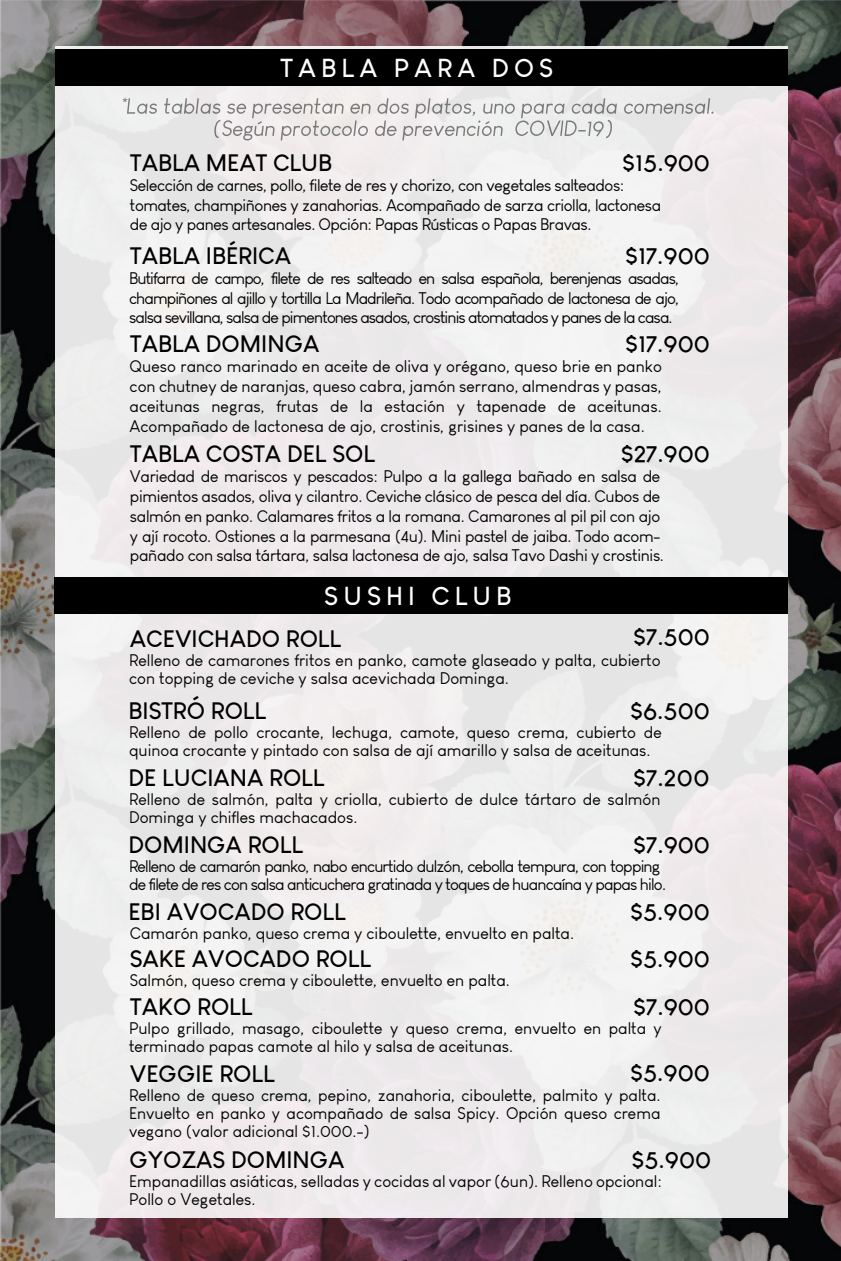
<style>
.page{position:relative;width:841px;height:1261px;background:#fff}
.page>*{position:absolute;margin:0;border:0;box-sizing:border-box;transform-origin:0 0}
.t1{font:700 25.5px "Louis George Cafe";letter-spacing:.2em;color:#fff}
.t2{font:700 23.4px "Louis George Cafe";color:#000}
.t3{font:16.5px/18px "Louis George Cafe";color:#000}
.t4{font:16.5px/19.8px "Louis George Cafe";letter-spacing:-.02em;color:#000}
.t5{font:16.5px/19.5px "Louis George Cafe";letter-spacing:-.025em;color:#000}
.t6{font:16.5px/18px "Louis George Cafe";letter-spacing:-.05em;color:#000}
.t7{font:italic 13.95px "Louis George Cafe";color:#000}
</style>
<div class="page">
<img style="left:0;top:0;width:841px;height:1261px">
<div style="left:55px;top:46px;width:733px;height:1172px;background:#eeecec"></div>
<div style="left:55px;top:49px;width:733px;height:37px;background:#000"></div>
<div style="left:55px;top:577px;width:733px;height:37px;background:#000"></div>
<svg style="left:127px;top:98px;width:30px;height:16px"></svg>
<svg style="left:624px;top:98px;width:89px;height:16px"></svg>
<svg style="left:164px;top:98px;width:453px;height:42px"></svg>
<p class="t7" style="left:121px;top:94px;width:8px">*</p>
<h1 class="t1" style="left:280px;top:51px;width:274px">TABLA PARA DOS</h1>
<h2 class="t2" style="left:130px;top:148px;width:203px">TABLA MEAT CLUB</h2>
<h2 class="t2" style="left:622px;top:148px;width:89px">$15.900</h2>
<p class="t5" style="left:130px;top:176px;width:532px">Selección de carnes, pollo, filete de res y chorizo, con vegetales salteados: tomates, champiñones y zanahorias. Acompañado de sarza criolla, lactonesa de ajo y panes artesanales. Opción: Papas Rústicas o Papas Bravas.</p>
<h2 class="t2" style="left:130px;top:241px;width:162px">TABLA IBÉRICA</h2>
<h2 class="t2" style="left:625px;top:241px;width:86px">$17.900</h2>
<p class="t3" style="left:129px;top:269px;width:551px;line-height:19.5px;text-align:justify">Butifarra de campo, filete de res salteado en salsa española, berenjenas asadas, champiñones al ajillo y tortilla La Madrileña. Todo acompañado de lactonesa de ajo, salsa sevillana, salsa de pimentones asados, crostinis atomatados y panes de la casa.</p>
<h2 class="t2" style="left:130px;top:329px;width:190px">TABLA DOMINGA</h2>
<h2 class="t2" style="left:625px;top:329px;width:86px">$17.900</h2>
<p class="t3" style="left:130px;top:357px;width:533px;line-height:19.8px;text-align:justify">Queso ranco marinado en aceite de oliva y orégano, queso brie en panko con chutney de naranjas, queso cabra, jamón serrano, almendras y pasas, aceitunas negras, frutas de la estación y tapenade de aceitunas.<br>Acompañado de lactonesa de ajo, crostinis, grisines y panes de la casa.</p>
<h2 class="t2" style="left:130px;top:439px;width:246px">TABLA COSTA DEL SOL</h2>
<h2 class="t2" style="left:621px;top:438px;width:91px">$27.900</h2>
<p class="t4" style="left:130px;top:467px;width:535px">Variedad de mariscos y pescados: Pulpo a la gallega bañado en salsa de pimientos asados, oliva y cilantro. Ceviche clásico de pesca del día. Cubos de salmón en panko. Calamares fritos a la romana. Camarones al pil pil con ajo y ají rocoto. Ostiones a la parmesana (4u). Mini pastel de jaiba. Todo acom&shy;pañado con salsa tártara, salsa lactonesa de ajo, salsa Tavo Dashi y crostinis.</p>
<h1 class="t1" style="left:324px;top:580px;width:189px">SUSHI CLUB</h1>
<h2 class="t2" style="left:130px;top:624px;width:213px">ACEVICHADO ROLL</h2>
<h2 class="t2" style="left:633px;top:622px;width:78px">$7.500</h2>
<p class="t3" style="left:129px;top:651px;width:533px">Relleno de camarones fritos en panko, camote glaseado y palta, cubierto con topping de ceviche y salsa acevichada Dominga.</p>
<h2 class="t2" style="left:128px;top:695px;width:139px">BISTRÓ ROLL</h2>
<h2 class="t2" style="left:630px;top:695px;width:81px">$6.500</h2>
<p class="t3" style="left:129px;top:723px;width:534px">Relleno de pollo crocante, lechuga, camote, queso crema, cubierto de quinoa crocante y pintado con salsa de ají amarillo y salsa de aceitunas.</p>
<h2 class="t2" style="left:128px;top:762px;width:197px">DE LUCIANA ROLL</h2>
<h2 class="t2" style="left:633px;top:762px;width:78px">$7.200</h2>
<p class="t3" style="left:129px;top:790px;width:533px">Relleno de salmón, palta y criolla, cubierto de dulce tártaro de salmón<br>Dominga y chifles machacados.</p>
<h2 class="t2" style="left:128px;top:829px;width:176px">DOMINGA ROLL</h2>
<h2 class="t2" style="left:633px;top:829px;width:78px">$7.900</h2>
<p class="t6" style="left:129px;top:857px;width:538px">Relleno de camarón panko, nabo encurtido dulzón, cebolla tempura, con topping de filete de res con salsa anticuchera gratinada y toques de huancaína y papas hilo.</p>
<h2 class="t2" style="left:128px;top:897px;width:219px">EBI AVOCADO ROLL</h2>
<h2 class="t2" style="left:630px;top:896px;width:81px">$5.900</h2>
<p class="t3" style="left:130px;top:924px;width:446px">Camarón panko, queso crema y ciboulette, envuelto en palta.</p>
<h2 class="t2" style="left:130px;top:944px;width:243px">SAKE AVOCADO ROLL</h2>
<h2 class="t2" style="left:630px;top:944px;width:81px">$5.900</h2>
<p class="t3" style="left:130px;top:971px;width:382px">Salmón, queso crema y ciboulette, envuelto en palta.</p>
<h2 class="t2" style="left:633px;top:991px;width:78px">$7.900</h2>
<h2 class="t2" style="left:130px;top:992px;width:124px">TAKO ROLL</h2>
<p class="t3" style="left:129px;top:1019px;width:534px">Pulpo grillado, masago, ciboulette y queso crema, envuelto en palta y terminado papas camote al hilo y salsa de aceitunas.</p>
<h2 class="t2" style="left:130px;top:1059px;width:146px">VEGGIE ROLL</h2>
<h2 class="t2" style="left:630px;top:1058px;width:81px">$5.900</h2>
<p class="t3" style="left:129px;top:1086px;width:533px;text-align:justify">Relleno de queso crema, pepino, zanahoria, ciboulette, palmito y palta.<br>Envuelto en panko y acompañado de salsa Spicy. Opción queso crema vegano (valor adicional $1.000.-)</p>
<h2 class="t2" style="left:129px;top:1145px;width:217px">GYOZAS DOMINGA</h2>
<h2 class="t2" style="left:631px;top:1145px;width:81px">$5.900</h2>
<p class="t3" style="left:129px;top:1172px;width:534px">Empanadillas asiáticas, selladas y cocidas al vapor (6un). Relleno opcional:<br>Pollo o Vegetales.</p>
</div>
